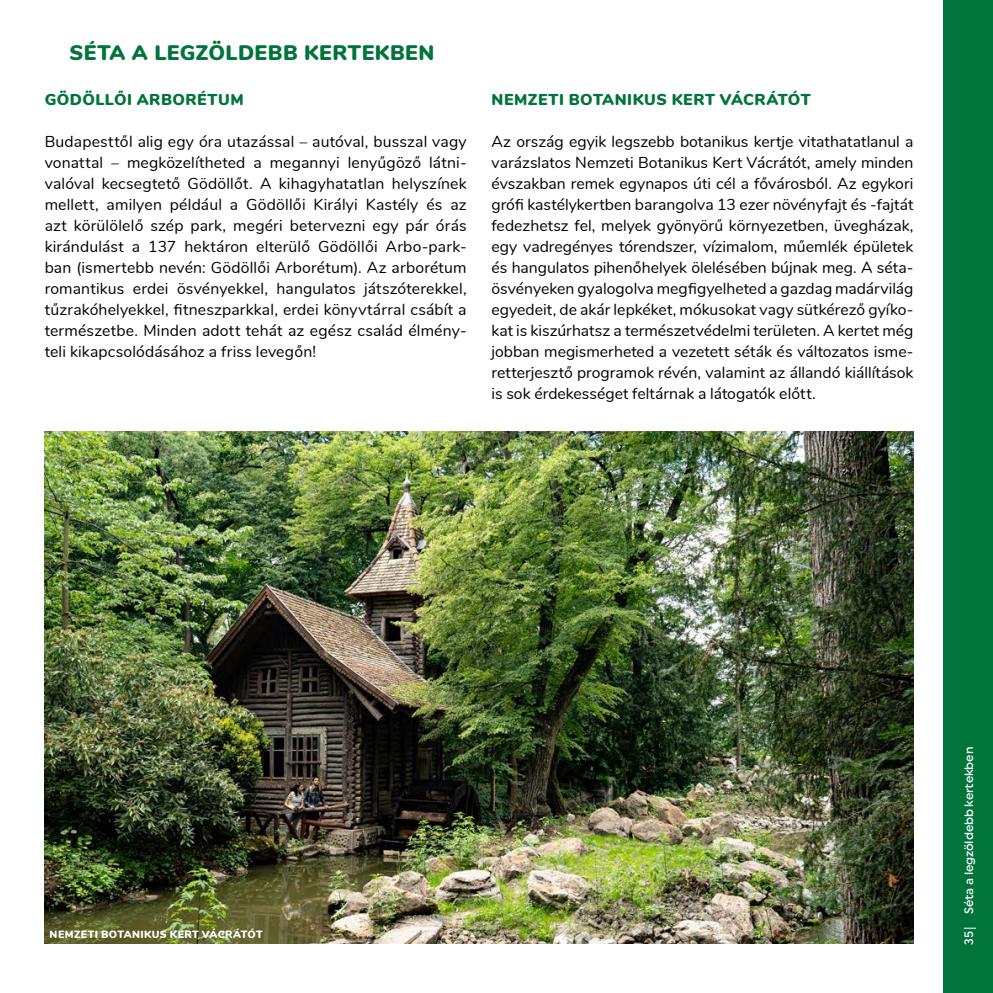
<style>
.page{position:relative;width:993px;height:993px;background:#fff}
.page>*{position:absolute;margin:0;border:0;box-sizing:border-box;transform-origin:0 0}
.t1{font:900 21px "Nunito";letter-spacing:.02em;color:#00743a}
.t2{font:15.75px/21px "Nunito";letter-spacing:.005em;color:#000}
.t3{font:900 15.75px "Nunito";letter-spacing:.03em;color:#00743a}
.t4{font:500 12.25px "Uniform Rnd";letter-spacing:-.005em;color:#fff}
.t5{font:900 10.5px "Nunito";letter-spacing:.035em;color:#fff}
</style>
<div class="page">
<div style="left:943px;top:0;width:49px;height:992px;background:#00743a"></div>
<img style="left:45px;top:432px;width:868px;height:511px">
<h1 class="t1" style="left:69px;top:37px;width:366px">SÉTA A LEGZÖLDEBB KERTEKBEN</h1>
<p class="t3" style="left:45px;top:88px;width:200px">GÖDÖLLŐI ARBORÉTUM</p>
<p class="t2" style="left:45px;top:130px;width:423px">Budapesttől alig egy óra utazással – autóval, busszal vagy vonattal – megközelítheted a megannyi lenyűgöző látni&shy;valóval kecsegtető Gödöllőt. A kihagyhatatlan helyszínek mellett, amilyen például a Gödöllői Királyi Kastély és az azt körülölelő szép park, megéri betervezni egy pár órás kirándulást a 137 hektáron elterülő Gödöllői Arbo-park&shy;ban (ismertebb nevén: Gödöllői Arborétum). Az arborétum romantikus erdei ösvényekkel, hangulatos játszóterekkel, tűzrakóhelyekkel, fitneszparkkal, erdei könyvtárral csábít a természetbe. Minden adott tehát az egész család élmény&shy;teli kikapcsolódásához a friss levegőn!</p>
<p class="t3" style="left:491px;top:88px;width:320px">NEMZETI BOTANIKUS KERT VÁCRÁTÓT</p>
<p class="t2" style="left:491px;top:130px;width:423px">Az ország egyik legszebb botanikus kertje vitathatatlanul a varázslatos Nemzeti Botanikus Kert Vácrátót, amely minden évszakban remek egynapos úti cél a fővárosból. Az egykori grófi kastélykertben barangolva 13 ezer növényfajt és -fajtát fedezhetsz fel, melyek gyönyörű környezetben, üvegházak, egy vadregényes tórendszer, vízimalom, műemlék épületek és hangulatos pihenőhelyek ölelésében bújnak meg. A séta&shy;ösvényeken gyalogolva megfigyelheted a gazdag madárvilág egyedeit, de akár lepkéket, mókusokat vagy sütkérező gyíko&shy;kat is kiszúrhatsz a természetvédelmi területen. A kertet még jobban megismerheted a vezetett séták és változatos isme&shy;retterjesztő programok révén, valamint az állandó kiállítások is sok érdekességet feltárnak a látogatók előtt.</p>
<p class="t5" style="left:50px;top:926px;width:215px">NEMZETI BOTANIKUS KERT VÁCRÁTÓT</p>
<p class="t4" style="left:961px;top:913px;width:169px;rotate:-90deg">Séta a legzöldebb kertekben</p>
<p class="t4" style="left:961px;top:944px;width:16px;rotate:-90deg">35</p>
</div>
